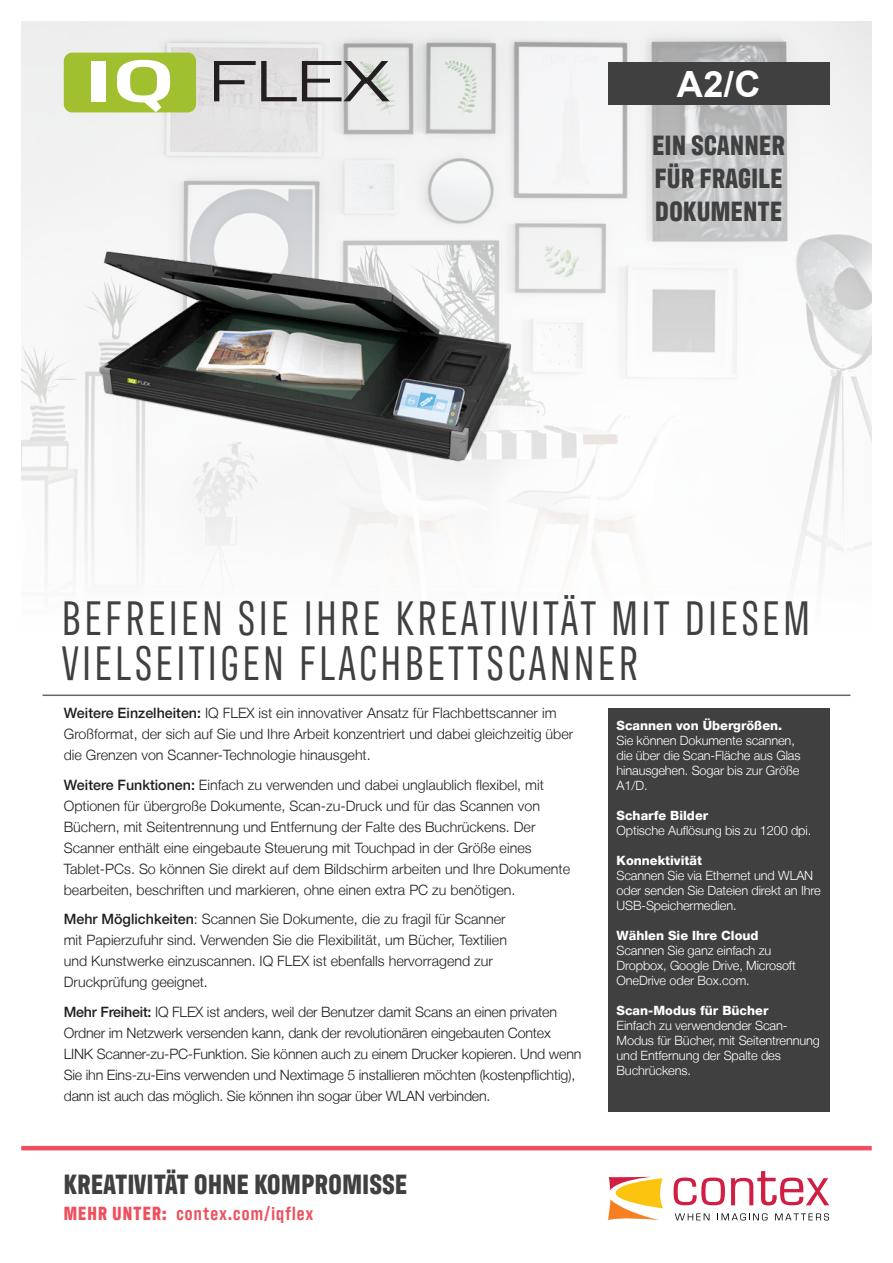
<style>
.page{position:relative;width:893px;height:1263px;background:#fff}
.page>*{position:absolute;margin:0;border:0;box-sizing:border-box;transform-origin:0 0}
.Headline{font:49.5px/45px "Antarctican Headline";letter-spacing:.08em;color:#404040}
.t1{font:700 36.15px "Arial";color:#fff}
.Call_out_lines{font:700 28.5px/33px "Antarctican Headline";letter-spacing:.02em;color:#404040;text-align:justify}
.t2{font:600 19.5px "Antarctican Headline";letter-spacing:.06em;color:#ef4f5c}
.Copy{font:300 14.25px/21px "Helvetica Neue LT";color:#231f20}
.Features_brød{font:300 12.75px/15px "Helvetica Neue LT";letter-spacing:-.01em;color:#fff}
.Features_headline{font:800 12.75px "Helvetica Neue LT";color:#fff}
.s1{font-weight:500}
.s2{font-weight:700}
</style>
<div class="page">
<div style="left:608px;top:708px;width:221px;height:404px;background:#404040"></div>
<img style="left:21px;top:21px;width:851px;height:548px">
<svg style="left:674px;top:1177px;width:51px;height:28px"></svg>
<svg style="left:731px;top:1171px;width:98px;height:34px"></svg>
<svg style="left:608px;top:1177px;width:55px;height:43px"></svg>
<svg style="left:675px;top:1213px;width:34px;height:7px"></svg>
<svg style="left:717px;top:1213px;width:50px;height:7px"></svg>
<svg style="left:775px;top:1213px;width:54px;height:7px"></svg>
<hr style="left:43px;top:694px;width:807px;height:2px;background:#656767">
<div style="left:608px;top:63px;width:221px;height:42px;background:#404040"></div>
<div style="left:64px;top:53px;width:132px;height:59px;background:#a1c030;border-radius:8px"></div>
<div style="left:91px;top:61px;width:15px;height:40px;background:#fff"></div>
<svg style="left:117px;top:60px;width:53px;height:13px"></svg>
<svg style="left:214px;top:61px;width:176px;height:12px;background:#a6a5a4"></svg>
<img style="left:21px;top:73px;width:670px;height:496px">
<hr style="left:21px;top:1146px;width:851px;height:4px;background:#ef4f5c">
<p class="t1" style="left:677px;top:59px;width:85px">A2/C</p>
<p class="Call_out_lines" style="left:652px;top:126px;width:134px">EIN SCANNER FÜR FRAGILE DOKUMENTE</p>
<p class="Headline" style="left:62px;top:593px;width:749px">BEFREIEN SIE IHRE KREATIVITÄT MIT DIESEM<br>VIELSEITIGEN FLACHBETTSCANNER</p>
<p class="Copy" style="left:64px;top:702px;width:511px"><span class="s1">Weitere Einzelheiten:</span> IQ FLEX ist ein innovativer Ansatz für Flachbettscanner im<br>Großformat, der sich auf Sie und Ihre Arbeit konzentriert und dabei gleichzeitig über die Grenzen von Scanner-Technologie hinausgeht.</p>
<p class="Copy" style="left:64px;top:774px;width:508px"><span class="s1">Weitere Funktionen:</span> Einfach zu verwenden und dabei unglaublich flexibel, mit Optionen für übergroße Dokumente, Scan-zu-Druck und für das Scannen von Büchern, mit Seitentrennung und Entfernung der Falte des Buchrückens. Der Scanner enthält eine eingebaute Steuerung mit Touchpad in der Größe eines Tablet-PCs. So können Sie direkt auf dem Bildschirm arbeiten und Ihre Dokumente bearbeiten, beschriften und markieren, ohne einen extra PC zu benötigen.</p>
<p class="Copy" style="left:64px;top:908px;width:445px"><span class="s1">Mehr Möglichkeiten</span>: Scannen Sie Dokumente, die zu fragil für Scanner mit Papierzufuhr sind. Verwenden Sie die Flexibilität, um Bücher, Textilien und Kunstwerke einzuscannen. IQ FLEX ist ebenfalls hervorragend zur Druckprüfung geeignet.</p>
<p class="Copy" style="left:64px;top:1001px;width:519px"><span class="s1">Mehr Freiheit:</span> IQ FLEX ist anders, weil der Benutzer damit Scans an einen privaten Ordner im Netzwerk versenden kann, dank der revolutionären eingebauten Contex LINK Scanner-zu-PC-Funktion. Sie können auch zu einem Drucker kopieren. Und wenn Sie ihn Eins-zu-Eins verwenden und Nextimage 5 installieren möchten (kostenpflichtig), dann ist auch das möglich. Sie können ihn sogar über WLAN verbinden.</p>
<p class="Features_headline" style="left:617px;top:718px;width:167px">Scannen von Übergrößen.</p>
<p class="Features_brød" style="left:617px;top:733px;width:185px">Sie können Dokumente scannen, die über die Scan-Fläche aus Glas hinausgehen. Sogar bis zur Größe<br>A1/D.</p>
<p class="Features_headline" style="left:617px;top:808px;width:93px">Scharfe Bilder</p>
<p class="Features_brød" style="left:617px;top:823px;width:196px">Optische Auflösung bis zu 1200 dpi.</p>
<p class="Features_headline" style="left:617px;top:853px;width:87px">Konnektivität</p>
<p class="Features_brød" style="left:617px;top:868px;width:206px">Scannen Sie via Ethernet und WLAN oder senden Sie Dateien direkt an Ihre<br>USB-Speichermedien.</p>
<p class="Features_headline" style="left:617px;top:928px;width:143px">Wählen Sie Ihre Cloud</p>
<p class="Features_brød" style="left:617px;top:943px;width:181px">Scannen Sie ganz einfach zu<br>Dropbox, Google Drive, Microsoft<br>OneDrive oder Box.com.</p>
<p class="Features_headline" style="left:617px;top:1003px;width:153px">Scan-Modus für Bücher</p>
<p class="Features_brød" style="left:617px;top:1018px;width:205px">Einfach zu verwendender Scan-<br>Modus für Bücher, mit Seitentrennung und Entfernung der Spalte des<br>Buchrückens.</p>
<p class="Call_out_lines" style="left:64px;top:1166px;width:345px">KREATIVITÄT OHNE KOMPROMISSE</p>
<p class="t2" style="left:64px;top:1200px;width:251px"><span class="s2">MEHR UNTER:</span> contex.com/iqflex</p>
</div>
